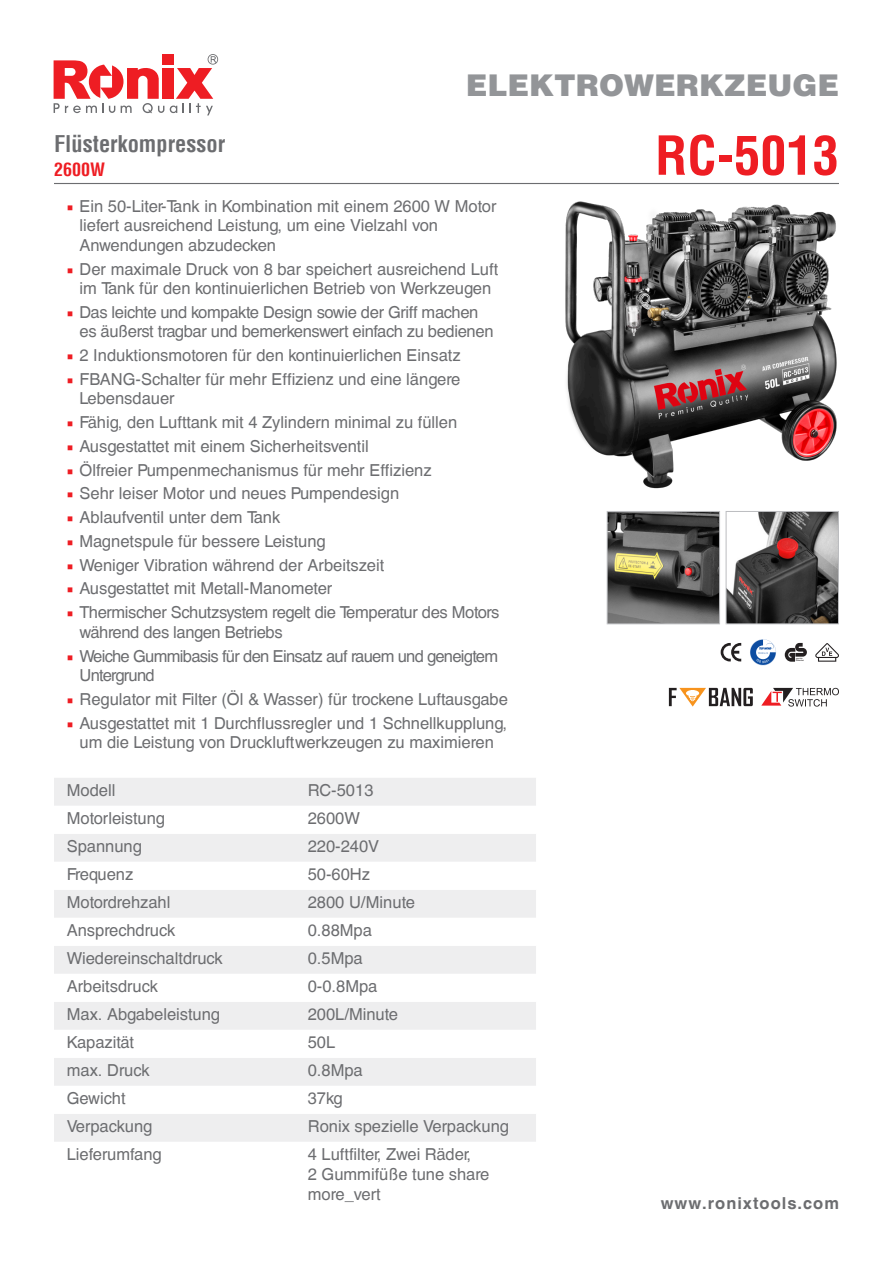
<style>
.page{position:relative;width:893px;height:1263px;background:#fff}
.page>*{position:absolute;margin:0;border:0;box-sizing:border-box;transform-origin:0 0}
.t1{font:700 condensed 52.5px "Helvetica LT";color:#ee1d23}
.t2{font:900 30px "Helvetica LT";color:#939598}
.t3{font:700 condensed 22.5px "Helvetica LT";color:#6c6d70}
.t4{font:700 condensed 18px "Helvetica LT";color:#ee1d23}
.Paragraph_Style_1{font:16.5px/19.5px "Helvetica CE";color:#6c6d70}
.Paragraph_Style_1-2{font:16.5px "Helvetica CE";letter-spacing:-.02em;color:#6c6d70}
.Paragraph_Style_1-3{font:16.5px "Helvetica CE";letter-spacing:-.04em;color:#6c6d70}
.t5{font:700 16.5px "Helvetica CE";letter-spacing:.06em;color:#6c6d70}
.s1{font-family:"Minion Pro";color:#ee1d23}
</style>
<div class="page">
<svg style="left:170px;top:54px;width:48px;height:61px"></svg>
<div style="left:162px;top:68px;width:11px;height:31px;background:#ee1d23"></div>
<svg style="left:54px;top:60px;width:110px;height:53px"></svg>
<div style="left:162px;top:54px;width:11px;height:11px;background:#ee1d23"></div>
<hr style="left:54px;top:183px;width:785px;height:1px;background:#6c6d70">
<img style="left:565px;top:201px;width:272px;height:288px">
<svg style="left:761px;top:688px;width:78px;height:19px"></svg>
<svg style="left:750px;top:639px;width:26px;height:26px"></svg>
<svg style="left:785px;top:643px;width:22px;height:19px"></svg>
<svg style="left:815px;top:643px;width:24px;height:19px"></svg>
<svg style="left:669px;top:688px;width:84px;height:19px"></svg>
<svg style="left:721px;top:643px;width:20px;height:18px"></svg>
<img style="left:728px;top:513px;width:109px;height:109px">
<div style="left:726px;top:511px;width:113px;height:113px;border:1px solid #bcbdc0"></div>
<img style="left:609px;top:513px;width:109px;height:109px">
<div style="left:607px;top:511px;width:113px;height:113px;border:1px solid #bcbdc0"></div>
<div style="left:54px;top:778px;width:482px;height:28px;background:#eeeeef"></div>
<svg style="left:54px;top:834px;width:482px;height:308px;fill:#eeeeef"></svg>
<p class="t3" style="left:54px;top:130px;width:173px">Flüsterkompressor</p>
<p class="t4" style="left:54px;top:158px;width:52px">2600W</p>
<h2 class="t2" style="left:466px;top:65px;width:375px">ELEKTROWERKZEUGE</h2>
<p class="t1" style="left:655px;top:123px;width:185px">RC-5013</p>
<p class="Paragraph_Style_1" style="left:80px;top:197px;width:418px;text-indent:-13px"><span class="s1">■</span> Ein 50-Liter-Tank in Kombination mit einem 2600 W Motor liefert ausreichend Leistung, um eine Vielzahl von</p>
<p class="Paragraph_Style_1" style="left:80px;top:236px;width:198px">Anwendungen abzudecken</p>
<p class="Paragraph_Style_1" style="left:67px;top:259px;width:433px"><span class="s1">■</span> Der maximale Druck von 8 bar speichert ausreichend Luft</p>
<p class="Paragraph_Style_1" style="left:80px;top:279px;width:413px">im Tank für den kontinuierlichen Betrieb von Werkzeugen</p>
<p class="Paragraph_Style_1-2" style="left:67px;top:303px;width:413px"><span class="s1">■</span> Das leichte und kompakte Design sowie der Griff machen</p>
<p class="Paragraph_Style_1-2" style="left:80px;top:322px;width:415px">es äußerst tragbar und bemerkenswert einfach zu bedienen</p>
<p class="Paragraph_Style_1" style="left:67px;top:346px;width:395px"><span class="s1">■</span> 2 Induktionsmotoren für den kontinuierlichen Einsatz</p>
<p class="Paragraph_Style_1" style="left:67px;top:370px;width:395px"><span class="s1">■</span> FBANG-Schalter für mehr Effizienz und eine längere</p>
<p class="Paragraph_Style_1" style="left:80px;top:389px;width:97px">Lebensdauer</p>
<p class="Paragraph_Style_1" style="left:67px;top:413px;width:392px"><span class="s1">■</span> Fähig, den Lufttank mit 4 Zylindern minimal zu füllen</p>
<p class="Paragraph_Style_1" style="left:67px;top:437px;width:304px"><span class="s1">■</span> Ausgestattet mit einem Sicherheitsventil</p>
<p class="Paragraph_Style_1" style="left:67px;top:460px;width:366px"><span class="s1">■</span> Ölfreier Pumpenmechanismus für mehr Effizienz</p>
<p class="Paragraph_Style_1" style="left:67px;top:484px;width:334px"><span class="s1">■</span> Sehr leiser Motor und neues Pumpendesign</p>
<p class="Paragraph_Style_1" style="left:67px;top:508px;width:215px"><span class="s1">■</span> Ablaufventil unter dem Tank</p>
<p class="Paragraph_Style_1" style="left:67px;top:532px;width:260px"><span class="s1">■</span> Magnetspule für bessere Leistung</p>
<p class="Paragraph_Style_1" style="left:67px;top:555px;width:319px"><span class="s1">■</span> Weniger Vibration während der Arbeitszeit</p>
<p class="Paragraph_Style_1" style="left:67px;top:579px;width:267px"><span class="s1">■</span> Ausgestattet mit Metall-Manometer</p>
<p class="Paragraph_Style_1-2" style="left:67px;top:603px;width:434px"><span class="s1">■</span> Thermischer Schutzsystem regelt die Temperatur des Motors</p>
<p class="Paragraph_Style_1-2" style="left:80px;top:622px;width:205px">während des langen Betriebs</p>
<p class="Paragraph_Style_1-3" style="left:67px;top:646px;width:433px"><span class="s1">■</span> Weiche Gummibasis für den Einsatz auf rauem und geneigtem</p>
<p class="Paragraph_Style_1-3" style="left:80px;top:666px;width:77px">Untergrund</p>
<p class="Paragraph_Style_1" style="left:67px;top:689px;width:443px"><span class="s1">■</span> Regulator mit Filter (Öl &amp; Wasser) für trockene Luftausgabe</p>
<p class="Paragraph_Style_1" style="left:67px;top:713px;width:442px"><span class="s1">■</span> Ausgestattet mit 1 Durchflussregler und 1 Schnellkupplung,</p>
<p class="Paragraph_Style_1" style="left:80px;top:733px;width:416px">um die Leistung von Druckluftwerkzeugen zu maximieren</p>
<p class="Paragraph_Style_1" style="left:67px;top:781px;width:50px">Modell</p>
<p class="Paragraph_Style_1" style="left:308px;top:781px;width:67px">RC-5013</p>
<p class="Paragraph_Style_1" style="left:67px;top:809px;width:100px">Motorleistung</p>
<p class="Paragraph_Style_1" style="left:308px;top:809px;width:54px">2600W</p>
<p class="Paragraph_Style_1" style="left:67px;top:837px;width:77px">Spannung</p>
<p class="Paragraph_Style_1" style="left:308px;top:837px;width:73px">220-240V</p>
<p class="Paragraph_Style_1" style="left:67px;top:865px;width:68px">Frequenz</p>
<p class="Paragraph_Style_1" style="left:308px;top:865px;width:64px">50-60Hz</p>
<p class="Paragraph_Style_1" style="left:67px;top:893px;width:105px">Motordrehzahl</p>
<p class="Paragraph_Style_1" style="left:308px;top:893px;width:109px">2800 U/Minute</p>
<p class="Paragraph_Style_1" style="left:67px;top:921px;width:110px">Ansprechdruck</p>
<p class="Paragraph_Style_1" style="left:308px;top:921px;width:66px">0.88Mpa</p>
<p class="Paragraph_Style_1" style="left:67px;top:949px;width:158px">Wiedereinschaltdruck</p>
<p class="Paragraph_Style_1" style="left:308px;top:949px;width:57px">0.5Mpa</p>
<p class="Paragraph_Style_1" style="left:67px;top:977px;width:93px">Arbeitsdruck</p>
<p class="Paragraph_Style_1" style="left:308px;top:977px;width:71px">0-0.8Mpa</p>
<p class="Paragraph_Style_1" style="left:67px;top:1005px;width:155px">Max. Abgabeleistung</p>
<p class="Paragraph_Style_1" style="left:308px;top:1005px;width:92px">200L/Minute</p>
<p class="Paragraph_Style_1" style="left:67px;top:1033px;width:69px">Kapazität</p>
<p class="Paragraph_Style_1" style="left:308px;top:1033px;width:29px">50L</p>
<p class="Paragraph_Style_1" style="left:67px;top:1061px;width:84px">max. Druck</p>
<p class="Paragraph_Style_1" style="left:308px;top:1061px;width:57px">0.8Mpa</p>
<p class="Paragraph_Style_1" style="left:67px;top:1089px;width:60px">Gewicht</p>
<p class="Paragraph_Style_1" style="left:308px;top:1089px;width:36px">37kg</p>
<p class="Paragraph_Style_1" style="left:67px;top:1117px;width:87px">Verpackung</p>
<p class="Paragraph_Style_1" style="left:308px;top:1117px;width:203px">Ronix spezielle Verpackung</p>
<p class="Paragraph_Style_1" style="left:67px;top:1145px;width:96px">Lieferumfang</p>
<p class="Paragraph_Style_1" style="left:308px;top:1145px;width:165px">4 Luftfilter, Zwei Räder,</p>
<p class="Paragraph_Style_1" style="left:308px;top:1164px;width:183px">2 Gummifüße tune share more_vert</p>
<p class="t5" style="left:661px;top:1193px;width:180px">www.ronixtools.com</p>
</div>
